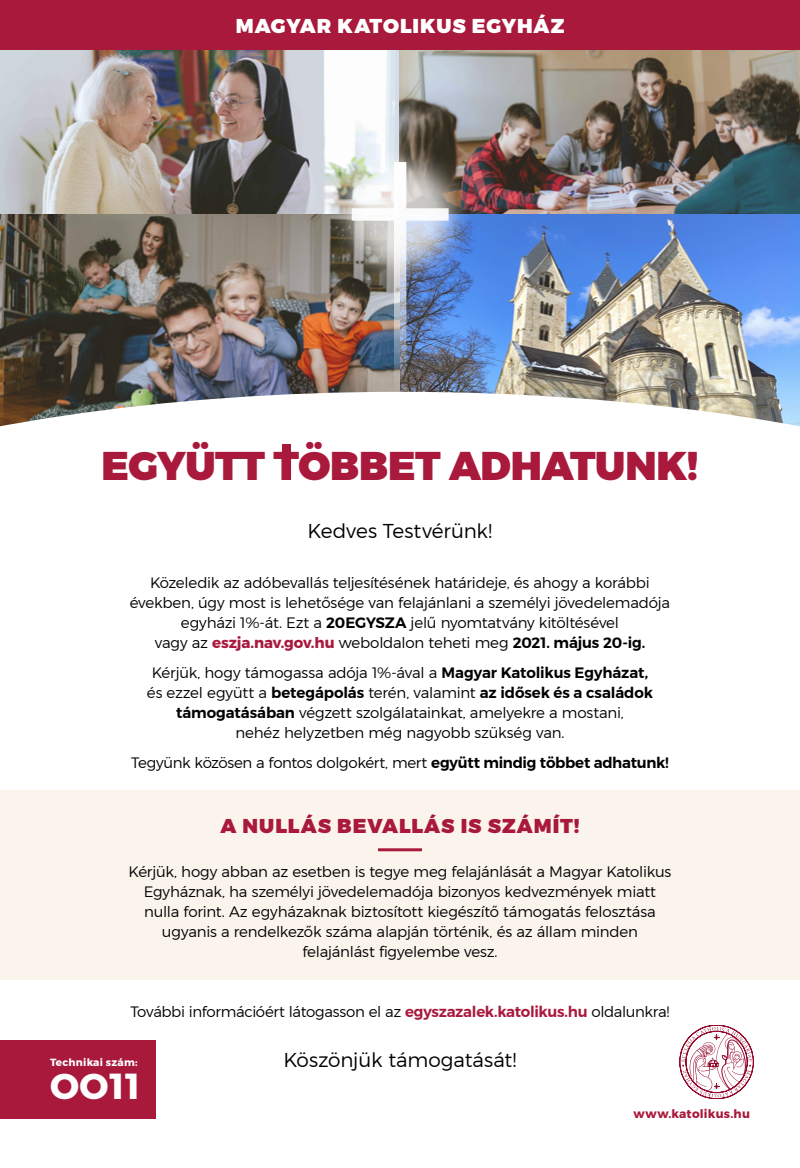
<style>
.page{position:relative;width:800px;height:1168px;background:#fff}
.page>*{position:absolute;margin:0;border:0;box-sizing:border-box;transform-origin:0 0}
.t1{font:900 40px "Montserrat";letter-spacing:-.01em;color:#a9193c}
.t2{font:700 36.1px "Montserrat";color:#fff}
.t3{font:300 20px "Montserrat";letter-spacing:-.005em;color:#000}
.t4{font:900 20px "Montserrat";letter-spacing:.045em;color:#a9193c}
.t5{font:900 20px "Montserrat";letter-spacing:.04em;color:#fff}
.t6{font:300 15px/20px "Montserrat";letter-spacing:-.015em;color:#000;text-align:center}
.t7{font:700 12px "Montserrat";letter-spacing:.02em;color:#a9193c}
.t8{font:700 10.4px "Montserrat";letter-spacing:.025em;color:#fff}
.s1{font-weight:600}
.s2{font-weight:700;color:#a9193c}
.s3{font-weight:600;color:#a9193c}
</style>
<div class="page">
<img style="left:0;top:50px;width:800px;height:342px">
<img style="left:326px;top:140px;width:148px;height:148px">
<img style="left:352px;top:162px;width:97px;height:230px">
<div style="left:0;top:0;width:800px;height:50px;background:#a9193c"></div>
<svg style="left:0;top:392px;width:800px;height:399px"></svg>
<svg style="left:680px;top:1025px;width:74px;height:74px"></svg>
<div style="left:0;top:791px;width:800px;height:189px;background:#fbf4ed"></div>
<hr style="left:378px;top:848px;width:44px;height:3px;background:#a9193c">
<div style="left:282px;top:444px;width:9px;height:36px;background:#a9193c"></div>
<div style="left:0;top:1040px;width:156px;height:78px;background:#a9193c"></div>
<h3 class="t5" style="left:236px;top:14px;width:330px">MAGYAR KATOLIKUS EGYHÁZ</h3>
<h1 class="t1" style="left:101px;top:441px;width:599px">EGYÜTT TÖBBET ADHATUNK!</h1>
<h3 class="t3" style="left:308px;top:519px;width:186px">Kedves Testvérünk!</h3>
<p class="t6" style="left:130px;top:573px;width:542px">Közeledik az adóbevallás teljesítésének határideje, és ahogy a korábbi években, úgy most is lehetősége van felajánlani a személyi jövedelemadója egyházi 1%-át. Ezt a <span class="s1">20EGYSZA</span> jelű nyomtatvány kitöltésével<br>vagy az <span class="s2">eszja.nav.gov.hu</span> weboldalon teheti meg <span class="s1">2021. május 20-ig.</span></p>
<p class="t6" style="left:147px;top:663px;width:508px">Kérjük, hogy támogassa adója 1%-ával a <span class="s1">Magyar Katolikus Egyházat, </span>és ezzel együtt a <span class="s1">betegápolás</span> terén, valamint <span class="s1">az idősek és a családok támogatásában</span> végzett szolgálatainkat, amelyekre a mostani,<br>nehéz helyzetben még nagyobb szükség van.</p>
<p class="t6" style="left:131px;top:753px;width:539px">Tegyünk közösen a fontos dolgokért, mert <span class="s1">együtt mindig többet adhatunk!</span></p>
<h3 class="t4" style="left:220px;top:813px;width:361px">A NULLÁS BEVALLÁS IS SZÁMÍT!</h3>
<p class="t6" style="left:129px;top:862px;width:544px">Kérjük, hogy abban az esetben is tegye meg felajánlását a Magyar Katolikus Egyháznak, ha személyi jövedelemadója bizonyos kedvezmények miatt nulla forint. Az egyházaknak biztosított kiegészítő támogatás felosztása ugyanis a rendelkezők száma alapján történik, és az állam minden felajánlást figyelembe vesz.</p>
<p class="t6" style="left:130px;top:1001px;width:541px">További információért látogasson el az <span class="s3">egyszazalek.katolikus.hu</span> oldalunkra!</p>
<h3 class="t3" style="left:283px;top:1048px;width:235px">Köszönjük támogatását!</h3>
<p class="t8" style="left:50px;top:1056px;width:89px">Technikai szám:</p>
<h2 class="t2" style="left:50px;top:1064px;width:92px">OO11</h2>
<p class="t7" style="left:633px;top:1107px;width:118px">www.katolikus.hu</p>
</div>
